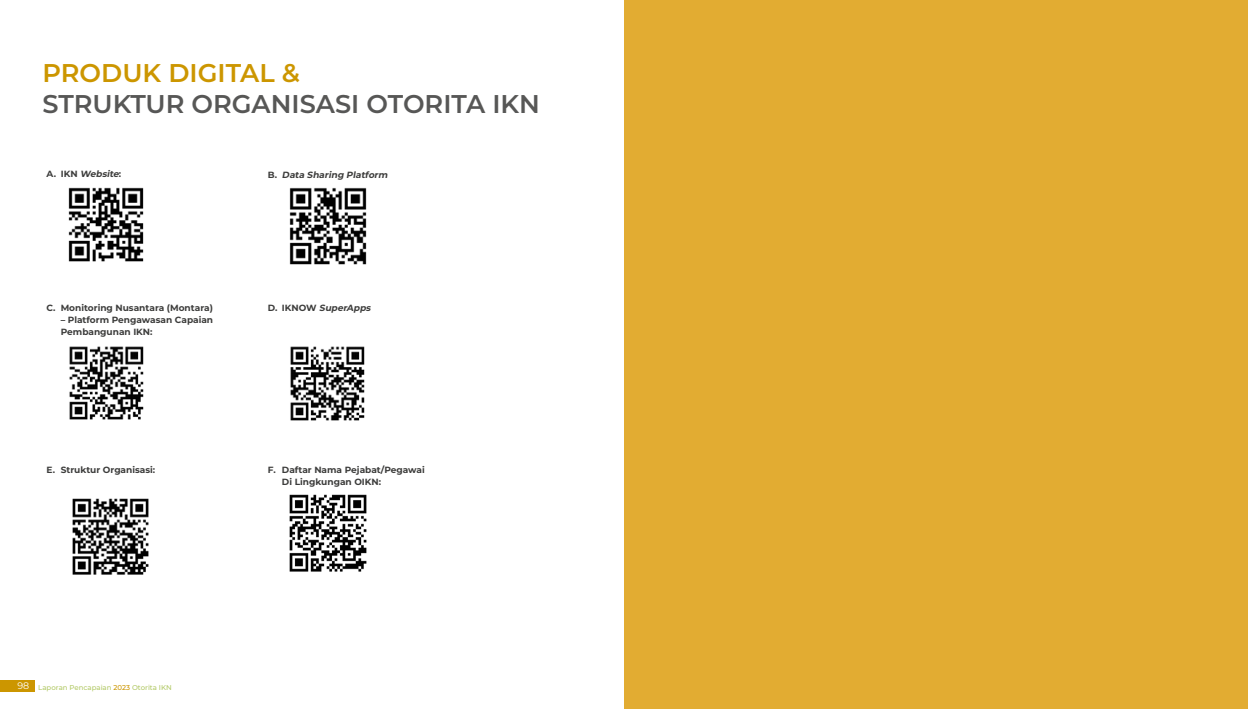
<style>
.page{position:relative;width:1248px;height:709px;background:#fff}
.page>*{position:absolute;margin:0;border:0;box-sizing:border-box;transform-origin:0 0}
.t1{font:600 25.6px "Montserrat";color:#575756}
.t2{font:600 25.6px "Montserrat";color:#cc9600}
.t3{font:700 9px/12px "Montserrat";color:#3c3c3b}
.t4{font:italic 700 9px "Montserrat";color:#3c3c3b}
.t5{font:500 7px "Montserrat";color:#b2c966}
.s1{font-style:normal}
.s2{font-weight:400;font-size:9.5px;color:#fff}
.s3{color:#cc9600}
</style>
<div class="page">
<img style="left:68px;top:187px;width:76px;height:75px">
<img style="left:69px;top:346px;width:75px;height:74px">
<img style="left:289px;top:187px;width:78px;height:78px">
<img style="left:289px;top:494px;width:78px;height:78px">
<div style="left:624px;top:0;width:623px;height:709px;background:#e2ac32"></div>
<img style="left:290px;top:346px;width:75px;height:75px">
<img style="left:72px;top:498px;width:77px;height:77px">
<div style="left:0;top:680px;width:34px;height:12px;background:#cc9600"></div>
<h1 class="t2" style="left:43px;top:54px;width:259px">PRODUK DIGITAL &amp;</h1>
<h1 class="t1" style="left:43px;top:86px;width:499px">STRUKTUR ORGANISASI OTORITA IKN</h1>
<p class="t4" style="left:47px;top:167px;width:76px"><span class="s1">A . I K N</span> Website<span class="s1">:</span></p>
<p class="t3" style="left:47px;top:301px;width:168px">C. Monitoring Nusantara (Montara)</p>
<p class="t3" style="left:61px;top:313px;width:154px">– Platform Pengawasan Capaian<br>Pembangunan IKN:</p>
<p class="t4" style="left:268px;top:168px;width:123px"><span class="s1">B .</span> Data Sharing Platform</p>
<p class="t4" style="left:268px;top:301px;width:106px"><span class="s1">D . I K N OW</span> SuperApps</p>
<p class="t3" style="left:47px;top:463px;width:110px">E. Struktur Organisasi:</p>
<p class="t3" style="left:282px;top:463px;width:144px;text-indent:-14px">F. Daftar Nama Pejabat/Pegawai<br>Di Lingkungan OIKN:</p>
<p class="t5" style="left:17px;top:682px;width:156px"><span class="s2">98</span> Laporan Pencapaian <span class="s3">2023</span> Otorita IKN</p>
</div>
